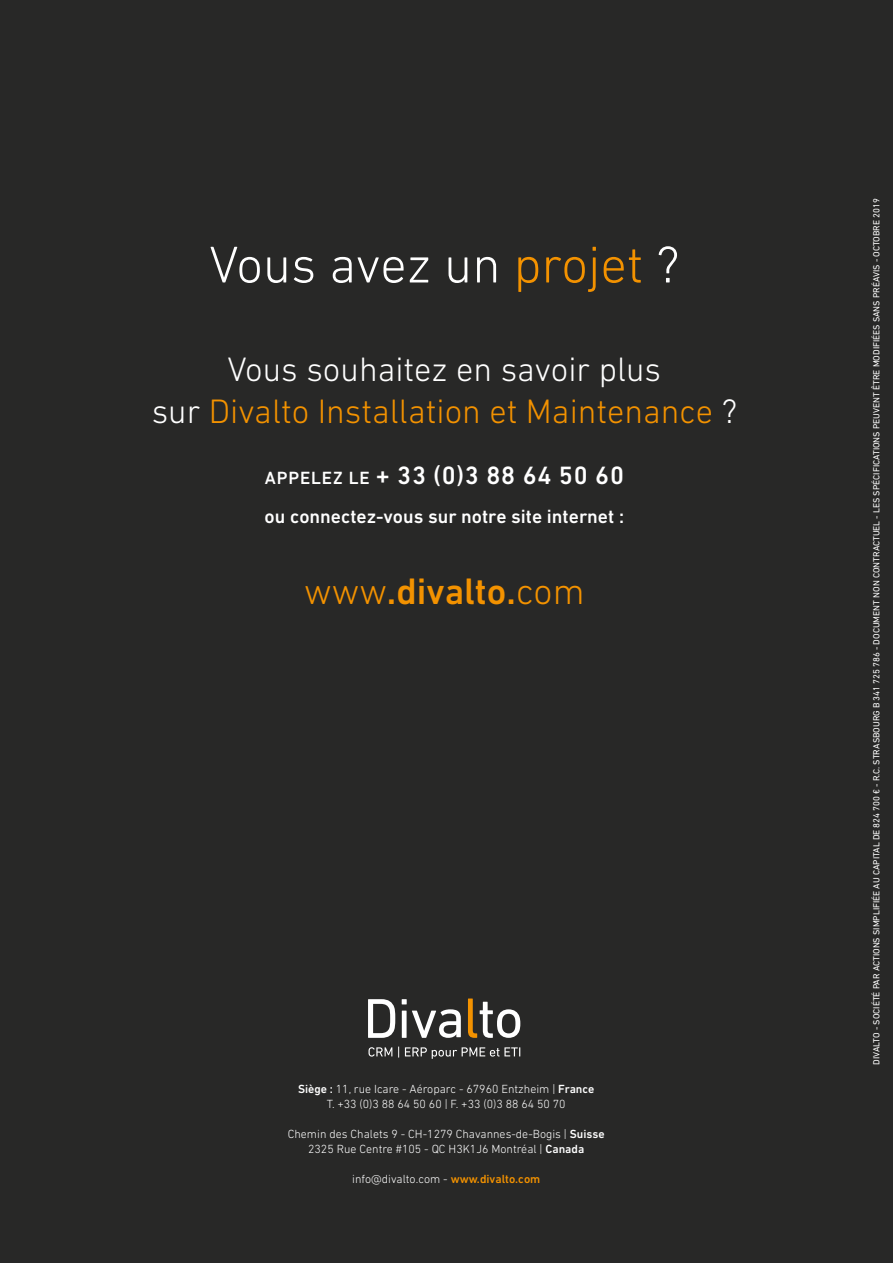
<style>
.page{position:relative;width:893px;height:1263px;background:#282827}
.page>*{position:absolute;margin:0;border:0;box-sizing:border-box;transform-origin:0 0}
.t1{font:300 52.5px "DIN Next LT Pro";color:#fff}
.t2{font:500 37.5px "DIN Next LT Pro";color:#f39200}
.t3{font:300 34.5px/42px "DIN Next LT Pro";color:#f39200;text-align:center}
.t4{font:500 25.5px "DIN Next LT Pro";letter-spacing:.03em;color:#fff}
.t5{font:500 19.5px "DIN Next LT Pro";color:#fff}
.t6{font:300 12px/15px "DIN Next LT Pro";color:#fff;text-align:center}
.t7{font:9px "DIN Next LT Pro";color:#fff}
.s1{color:#f39200}
.s2{color:#fff}
.s3{font-size:18px}
.s4{font-weight:300}
.s5{font-weight:500}
.s6{font-weight:500;color:#f39200}
</style>
<div class="page">
<svg style="left:368px;top:999px;width:27px;height:39px"></svg>
<svg style="left:402px;top:999px;width:59px;height:39px"></svg>
<svg style="left:468px;top:998px;width:52px;height:40px"></svg>
<svg style="left:368px;top:1047px;width:24px;height:9px"></svg>
<svg style="left:405px;top:1047px;width:115px;height:12px"></svg>
<h1 class="t1" style="left:209px;top:234px;width:472px">Vous avez un <span class="s1">projet</span> ?</h1>
<h3 class="t3" style="left:152px;top:348px;width:587px"><span class="s2">Vous souhaitez en savoir plus<br>sur</span> Divalto Installation et Maintenance <span class="s2">?</span></h3>
<h3 class="t4" style="left:265px;top:461px;width:361px"><span class="s3">APPELEZ LE</span> + 33 (0)3 88 64 50 60</h3>
<h3 class="t5" style="left:265px;top:505px;width:361px">ou connectez-vous sur notre site internet :</h3>
<h2 class="t2" style="left:304px;top:570px;width:282px"><span class="s4">www</span>.divalto.<span class="s4">com</span></h2>
<p class="t6" style="left:298px;top:1081px;width:298px"><span class="s5">Siège :</span> 11, rue Icare - Aéroparc - 67960 Entzheim | <span class="s5">France<br></span>T. +33 (0)3 88 64 50 60 | F. +33 (0)3 88 64 50 70</p>
<p class="t6" style="left:288px;top:1126px;width:318px">Chemin des Chalets 9 - CH-1279 Chavannes-de-Bogis | <span class="s5">Suisse<br></span>2325 Rue Centre #105 - QC H3K1J6 Montréal | <span class="s5">Canada</span></p>
<p class="t6" style="left:352px;top:1171px;width:190px">info@divalto.com - <span class="s6">www.divalto.com</span></p>
<p class="t7" style="left:871px;top:1065px;width:868px;rotate:-90deg">DIVALTO - SOCIÉTÉ PAR ACTIONS SIMPLIFIÉE AU CAPITAL DE 824 700 € - R.C. STRASBOURG B 341 725 786 - DOCUMENT NON CONTRACTUEL - LES SPÉCIFICATIONS PEUVENT ÊTRE MODIFIÉES SANS PRÉAVIS - OCTOBRE 2019</p>
</div>
